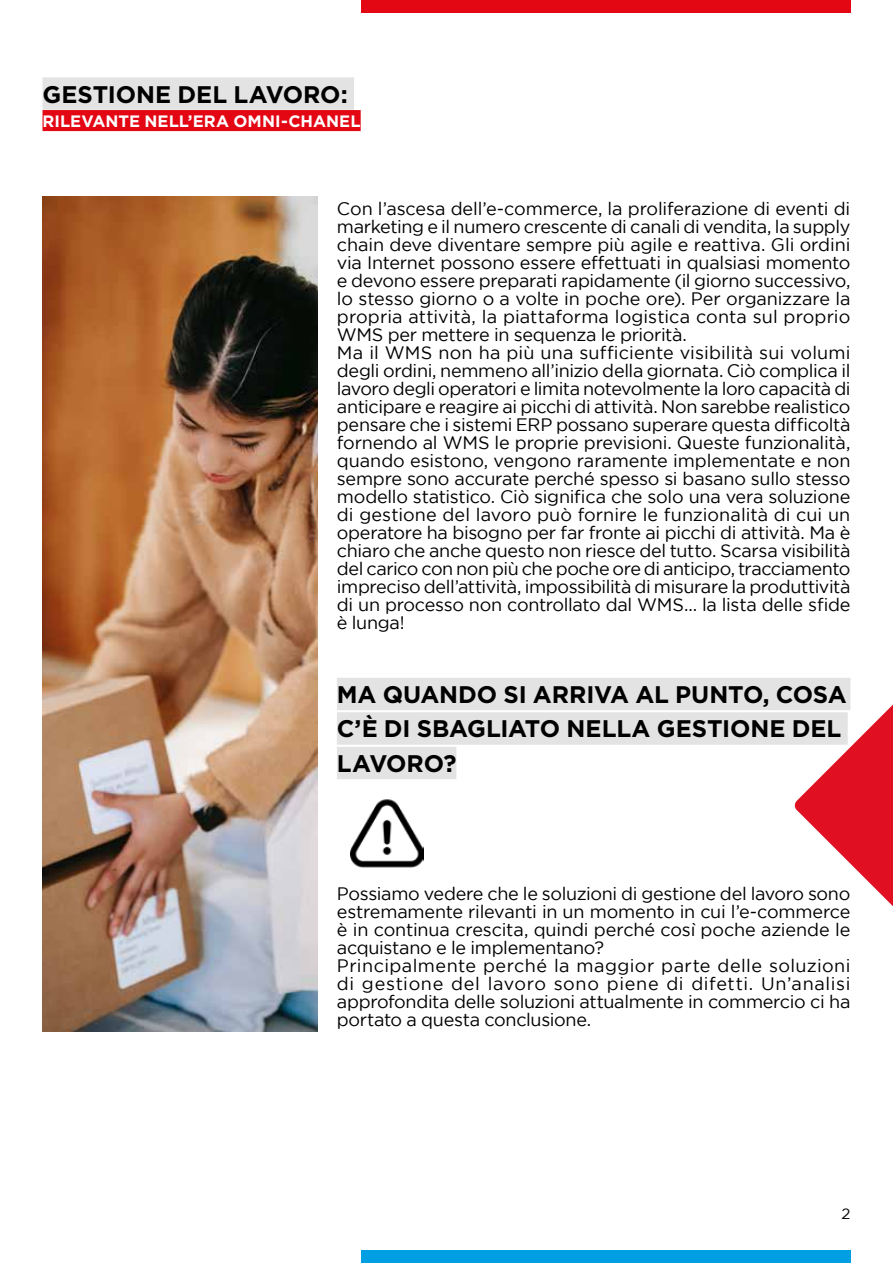
<style>
.page{position:relative;width:893px;height:1263px;background:#fff}
.page>*{position:absolute;margin:0;border:0;box-sizing:border-box;transform-origin:0 0}
.t1{font:700 24px/34.5px "Gotham";letter-spacing:-.005em;color:#000}
.t2{font:18px/18px "Gotham";letter-spacing:-.015em;color:#000}
.t3{font:700 16.5px "Gotham";letter-spacing:.005em;color:#fff}
.t4{font:15px "Gotham";color:#000}
</style>
<div class="page">
<svg style="left:794px;top:704px;width:99px;height:202px"></svg>
<div style="left:43px;top:77px;width:311px;height:33px;background:#e3e3e3"></div>
<div style="left:43px;top:110px;width:318px;height:21px;background:#e30613"></div>
<div style="left:361px;top:0;width:489px;height:13px;background:#e30613"></div>
<div style="left:361px;top:1250px;width:489px;height:13px;background:#009fe3"></div>
<div style="left:337px;top:678px;width:513px;height:32px;background:#e3e3e3"></div>
<div style="left:337px;top:712px;width:511px;height:33px;background:#e3e3e3"></div>
<div style="left:337px;top:747px;width:119px;height:32px;background:#e3e3e3"></div>
<img style="left:43px;top:197px;width:275px;height:834px">
<img style="left:351px;top:799px;width:73px;height:69px">
<h1 class="t1" style="left:43px;top:76px;width:307px">GESTIONE DEL LAVORO:</h1>
<p class="t3" style="left:43px;top:111px;width:320px">RILEVANTE NELL’ERA OMNI-CHANEL</p>
<p class="t2" style="left:337px;top:199px;width:515px">Con l’ascesa dell’e-commerce, la proliferazione di eventi di marketing e il numero crescente di canali di vendita, la supply chain deve diventare sempre più agile e reattiva. Gli ordini via Internet possono essere effettuati in qualsiasi momento e devono essere preparati rapidamente (il giorno successivo, lo stesso giorno o a volte in poche ore). Per organizzare la propria attività, la piattaforma logistica conta sul proprio WMS per mettere in sequenza le priorità.<br>Ma il WMS non ha più una sufficiente visibilità sui volumi degli ordini, nemmeno all’inizio della giornata. Ciò complica il lavoro degli operatori e limita notevolmente la loro capacità di anticipare e reagire ai picchi di attività. Non sarebbe realistico pensare che i sistemi ERP possano superare questa difficoltà fornendo al WMS le proprie previsioni. Queste funzionalità, quando esistono, vengono raramente implementate e non sempre sono accurate perché spesso si basano sullo stesso modello statistico. Ciò significa che solo una vera soluzione di gestione del lavoro può fornire le funzionalità di cui un operatore ha bisogno per far fronte ai picchi di attività. Ma è chiaro che anche questo non riesce del tutto. Scarsa visibilità del carico con non più che poche ore di anticipo, tracciamento impreciso dell’attività, impossibilità di misurare la produttività di un processo non controllato dal WMS... la lista delle sfide è lunga!</p>
<h1 class="t1" style="left:337px;top:677px;width:511px">MA QUANDO SI ARRIVA AL PUNTO, COSA<br>C’È DI SBAGLIATO NELLA GESTIONE DEL<br>LAVORO?</h1>
<p class="t2" style="left:337px;top:884px;width:515px">Possiamo vedere che le soluzioni di gestione del lavoro sono estremamente rilevanti in un momento in cui l’e-commerce è in continua crescita, quindi perché così poche aziende le acquistano e le implementano?<br>Principalmente perché la maggior parte delle soluzioni di gestione del lavoro sono piene di difetti. Un’analisi approfondita delle soluzioni attualmente in commercio ci ha portato a questa conclusione.</p>
<p class="t4" style="left:841px;top:1205px;width:10px">2</p>
</div>
